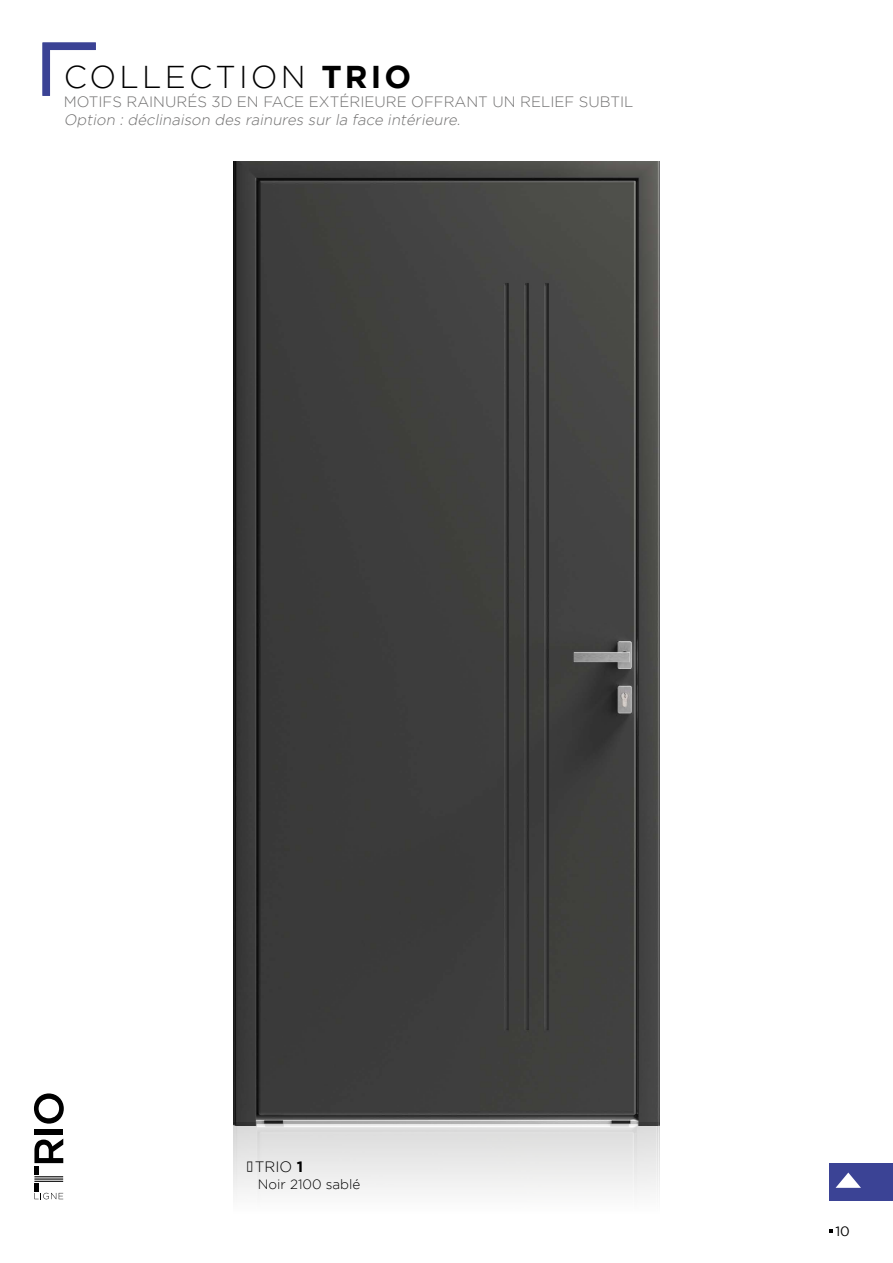
<style>
.page{position:relative;width:893px;height:1263px;background:#fff}
.page>*{position:absolute;margin:0;border:0;box-sizing:border-box;transform-origin:0 0}
.t1{font:300 31.5px "Gotham";letter-spacing:.1em;color:#000}
.t2{font:300 15px "Gotham";color:#706f6f}
.t3{font:italic 300 15px "Gotham";color:#706f6f}
.t4{font:300 15px "Gotham";color:#000}
.t5{font:300 13.5px "Gotham";color:#000}
.t6{font:13.5px "Gotham";color:#000}
.s1{font-weight:700}
</style>
<div class="page">
<img style="left:234px;top:162px;width:425px;height:961px">
<img style="left:234px;top:1123px;width:425px;height:73px">
<svg style="left:34px;top:1193px;width:29px;height:6px"></svg>
<svg style="left:34px;top:1139px;width:29px;height:24px"></svg>
<div style="left:34px;top:1129px;width:29px;height:5px;background:#000"></div>
<svg style="left:34px;top:1093px;width:30px;height:30px"></svg>
<div style="left:34px;top:1183px;width:5px;height:8px;background:#000"></div>
<svg style="left:34px;top:1176px;width:29px;height:6px"></svg>
<div style="left:34px;top:1166px;width:5px;height:9px;background:#000"></div>
<svg style="left:42px;top:42px;width:54px;height:54px"></svg>
<div style="left:829px;top:1163px;width:64px;height:37px;background:#3b4395"></div>
<svg style="left:836px;top:1172px;width:25px;height:16px"></svg>
<svg style="left:247px;top:1161px;width:5px;height:11px"></svg>
<h1 class="t1" style="left:64px;top:60px;width:349px">COLLECTION <span class="s1">TRIO</span></h1>
<p class="t2" style="left:64px;top:94px;width:571px">MOTIFS RAINURÉS 3D EN FACE EXTÉRIEURE OFFRANT UN RELIEF SUBTIL</p>
<p class="t3" style="left:64px;top:112px;width:401px">Option : déclinaison des rainures sur la face intérieure.</p>
<p class="t4" style="left:255px;top:1159px;width:50px">TRIO <span class="s1">1</span></p>
<p class="t5" style="left:258px;top:1176px;width:104px">Noir 2100 sablé</p>
<p class="t6" style="left:835px;top:1224px;width:16px">10</p>
</div>
